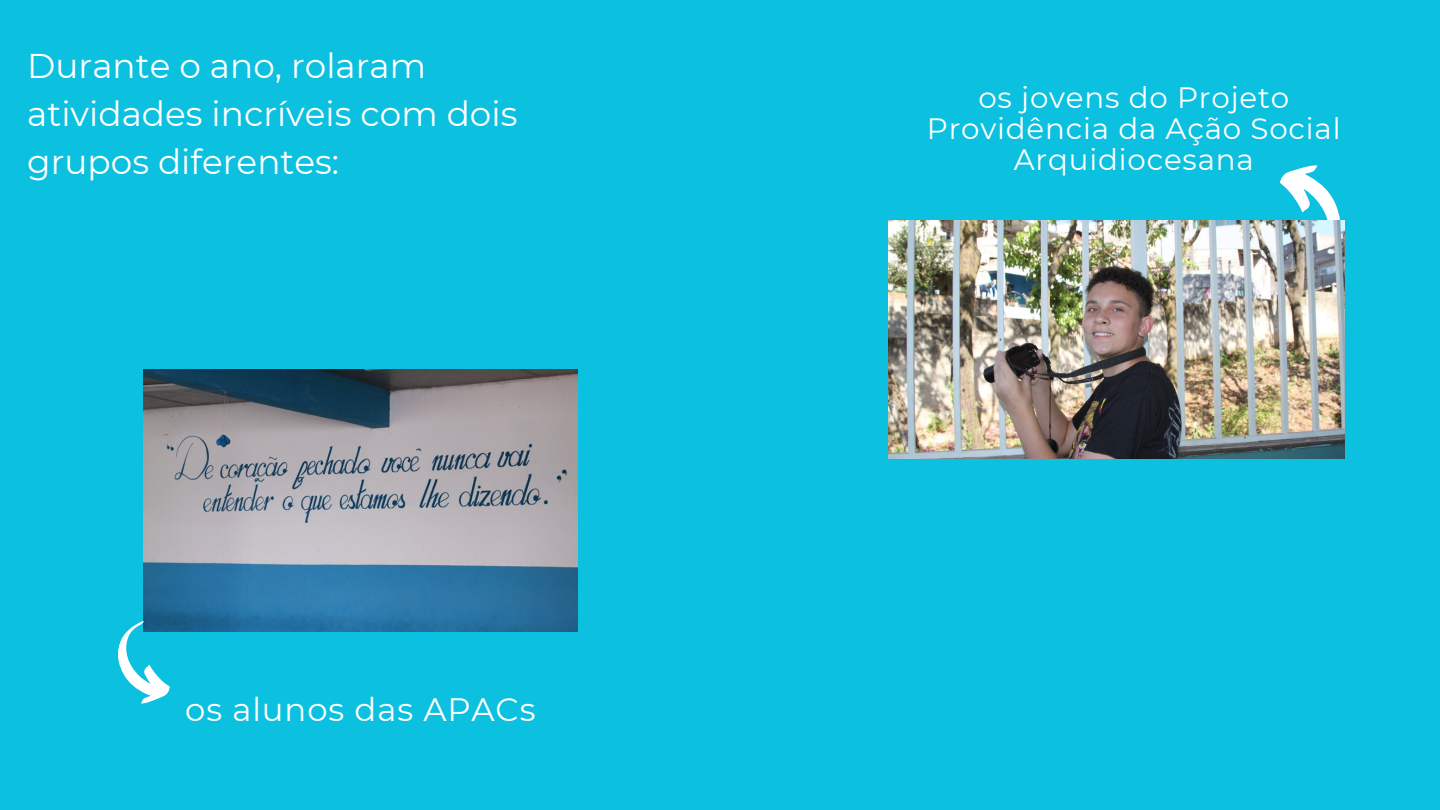
<style>
.page{position:relative;width:1440px;height:810px;background:#0cc0df}
.page>*{position:absolute;margin:0;border:0;box-sizing:border-box;transform-origin:0 0}
.t1{font:34.3px/48px "Montserrat";color:#fff}
.t2{font:32.4px "Montserrat";letter-spacing:.025em;color:#fff}
.t3{font:29.4px/30.9px "Montserrat";letter-spacing:.025em;color:#fff;text-align:center}
</style>
<div class="page">
<img style="left:143px;top:369px;width:434px;height:262px">
<svg style="left:118px;top:617px;width:66px;height:87px"></svg>
<svg style="left:1280px;top:165px;width:60px;height:55px"></svg>
<img style="left:888px;top:220px;width:457px;height:238px">
<p class="t1" style="left:27px;top:42px;width:492px">Durante o ano, rolaram atividades incríveis com dois grupos diferentes:</p>
<h1 class="t2" style="left:185px;top:690px;width:352px">os alunos das APACs</h1>
<p class="t3" style="left:927px;top:82px;width:415px">os jovens do Projeto<br>Providência da Ação Social<br>Arquidiocesana</p>
</div>
